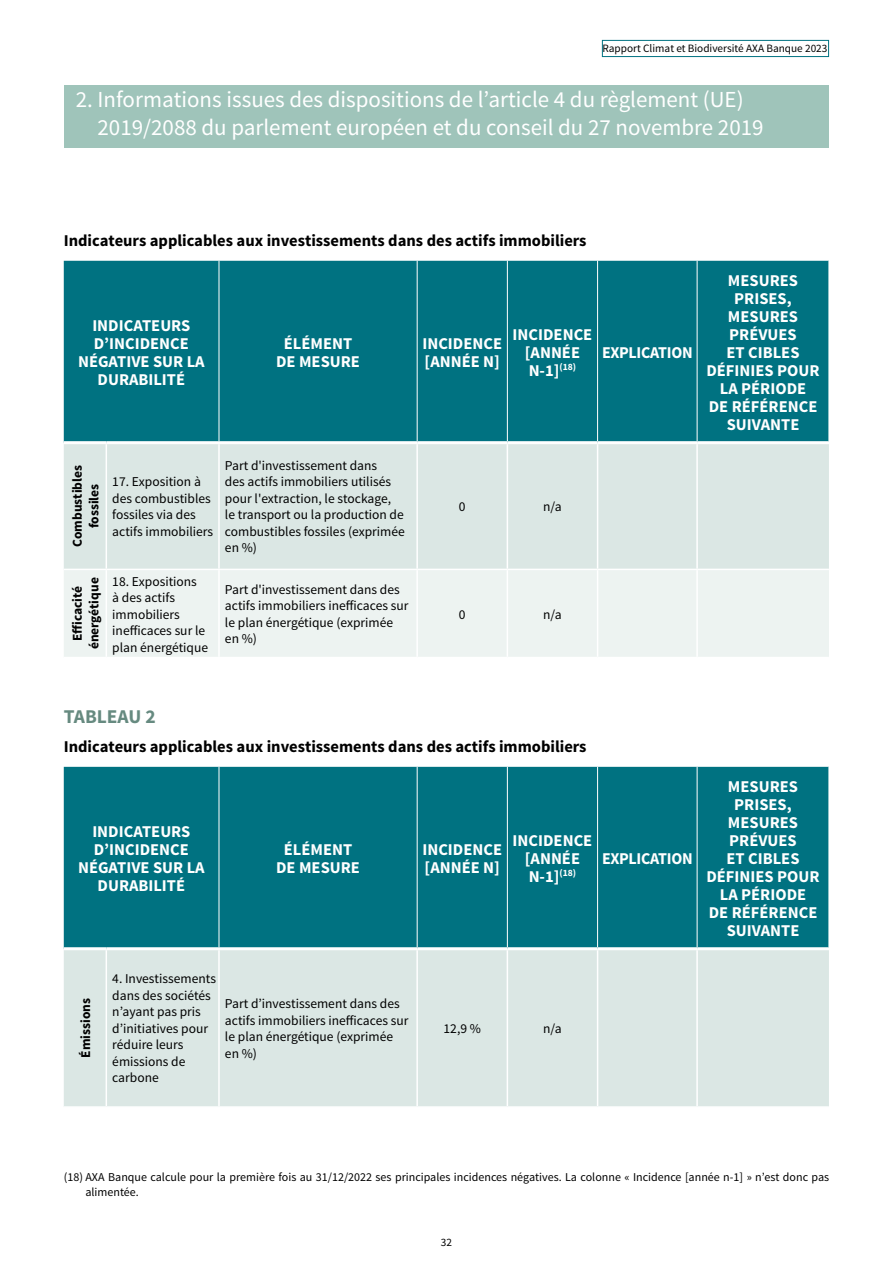
<style>
.page{position:relative;width:893px;height:1263px;background:#fff}
.page>*{position:absolute;margin:0;border:0;box-sizing:border-box;transform-origin:0 0}
.t1{font:22.95px/27.6px "Source Sans Pro";color:#fff}
.t2{font:700 19.5px "Source Sans Pro";color:#668a80}
.t3{font:700 16.5px/18px "Source Sans Pro";color:#fff;text-align:center}
.t4{font:700 16.5px "Source Sans Pro";color:#000}
.t5{font:700 16.5px "Source Sans Pro";letter-spacing:-.02em;color:#fff}
.t6{font:13.5px/16.5px "Source Sans Pro";color:#000}
.t7{font:700 13.5px/16.5px "Source Sans Pro";color:#000;text-align:center}
.t8{font:12px/15px "Source Sans Pro";color:#000}
.t9{font:11.25px "Source Sans Pro";color:#000}
</style>
<div class="page">
<div style="left:64px;top:85px;width:765px;height:62px;background:#9fc4ba"></div>
<div style="left:64px;top:261px;width:764px;height:180px;background:#007281"></div>
<div style="left:64px;top:444px;width:765px;height:125px;background:#dbe7e4"></div>
<div style="left:64px;top:570px;width:765px;height:87px;background:#edf3f1"></div>
<hr style="left:106px;top:444px;width:1px;height:125px;background:#fff">
<hr style="left:218px;top:444px;width:2px;height:125px;background:#fff">
<hr style="left:416px;top:444px;width:2px;height:125px;background:#fff">
<hr style="left:507px;top:444px;width:1px;height:125px;background:#fff">
<hr style="left:597px;top:444px;width:1px;height:125px;background:#fff">
<hr style="left:696px;top:444px;width:2px;height:125px;background:#fff">
<hr style="left:106px;top:570px;width:1px;height:87px;background:#fff">
<hr style="left:218px;top:570px;width:2px;height:87px;background:#fff">
<hr style="left:416px;top:570px;width:2px;height:87px;background:#fff">
<hr style="left:507px;top:570px;width:1px;height:87px;background:#fff">
<hr style="left:597px;top:570px;width:1px;height:87px;background:#fff">
<hr style="left:696px;top:570px;width:2px;height:87px;background:#fff">
<hr style="left:219px;top:261px;width:1px;height:180px;background:#fff">
<hr style="left:417px;top:261px;width:1px;height:180px;background:#fff">
<hr style="left:507px;top:261px;width:1px;height:180px;background:#fff">
<hr style="left:597px;top:261px;width:1px;height:180px;background:#fff">
<hr style="left:697px;top:261px;width:1px;height:180px;background:#fff">
<div style="left:64px;top:767px;width:764px;height:180px;background:#007281"></div>
<div style="left:64px;top:950px;width:765px;height:156px;background:#dbe7e4"></div>
<hr style="left:106px;top:950px;width:1px;height:156px;background:#fff">
<hr style="left:218px;top:950px;width:2px;height:156px;background:#fff">
<hr style="left:416px;top:950px;width:2px;height:156px;background:#fff">
<hr style="left:507px;top:950px;width:1px;height:156px;background:#fff">
<hr style="left:597px;top:950px;width:1px;height:156px;background:#fff">
<hr style="left:696px;top:950px;width:2px;height:156px;background:#fff">
<hr style="left:219px;top:767px;width:1px;height:180px;background:#fff">
<hr style="left:417px;top:767px;width:1px;height:180px;background:#fff">
<hr style="left:507px;top:767px;width:1px;height:180px;background:#fff">
<hr style="left:597px;top:767px;width:1px;height:180px;background:#fff">
<hr style="left:697px;top:767px;width:1px;height:180px;background:#fff">
<div style="left:602px;top:40px;width:227px;height:17px;background:#fff;border:1px solid #007281"></div>
<p class="t9" style="left:602px;top:42px;width:226px">Rapport Climat et Biodiversité AXA Banque 2023</p>
<h1 class="t1" style="left:98px;top:86px;width:668px;text-indent:-22px">2. Informations issues des dispositions de l’article 4 du règlement (UE)<br>2019/2088 du parlement européen et du conseil du 27 novembre 2019</h1>
<p class="t4" style="left:64px;top:230px;width:524px">Indicateurs applicables aux investissements dans des actifs immobiliers</p>
<p class="t3" style="left:78px;top:317px;width:128px">INDICATEURS<br>D’INCIDENCE<br>NÉGATIVE SUR LA<br>DURABILITÉ</p>
<p class="t3" style="left:276px;top:335px;width:85px">ÉLÉMENT<br>DE MESURE</p>
<p class="t3" style="left:422px;top:335px;width:81px;text-align:left">INCIDENCE [ANNÉE N]</p>
<p class="t3" style="left:513px;top:326px;width:81px">INCIDENCE [ANNÉE<br>N-1]<sup>(18)</sup></p>
<p class="t5" style="left:602px;top:342px;width:92px">EXPLICATION</p>
<p class="t7" style="left:70px;top:547px;width:83px;rotate:-90deg">Combustibles fossiles</p>
<p class="t6" style="left:112px;top:474px;width:102px">17. Exposition à des combustibles fossiles via des actifs immobiliers</p>
<p class="t6" style="left:225px;top:457px;width:181px">Part d'investissement dans<br>des actifs immobiliers utilisés pour l'extraction, le stockage,<br>le transport ou la production de combustibles fossiles (exprimée en %)</p>
<p class="t7" style="left:70px;top:649px;width:73px;rotate:-90deg">Efficacité énergétique</p>
<p class="t6" style="left:112px;top:573px;width:97px">18. Expositions<br>à des actifs immobiliers inefficaces sur le plan énergétique</p>
<p class="t6" style="left:225px;top:581px;width:185px">Part d'investissement dans des actifs immobiliers inefficaces sur le plan énergétique (exprimée en %)</p>
<p class="t6" style="left:459px;top:499px;width:8px">0</p>
<p class="t6" style="left:543px;top:499px;width:20px">n/a</p>
<p class="t6" style="left:459px;top:606px;width:8px">0</p>
<p class="t6" style="left:543px;top:606px;width:20px">n/a</p>
<p class="t3" style="left:706px;top:272px;width:115px">MESURES<br>PRISES,<br>MESURES<br>PRÉVUES<br>ET CIBLES<br>DÉFINIES POUR<br>LA PÉRIODE<br>DE RÉFÉRENCE<br>SUIVANTE</p>
<h2 class="t2" style="left:64px;top:704px;width:94px">TABLEAU 2</h2>
<p class="t4" style="left:64px;top:736px;width:524px">Indicateurs applicables aux investissements dans des actifs immobiliers</p>
<p class="t3" style="left:78px;top:823px;width:128px">INDICATEURS<br>D’INCIDENCE<br>NÉGATIVE SUR LA<br>DURABILITÉ</p>
<p class="t3" style="left:276px;top:841px;width:85px">ÉLÉMENT<br>DE MESURE</p>
<p class="t3" style="left:422px;top:841px;width:81px;text-align:left">INCIDENCE [ANNÉE N]</p>
<p class="t3" style="left:513px;top:832px;width:81px">INCIDENCE [ANNÉE<br>N-1]<sup>(18)</sup></p>
<p class="t5" style="left:602px;top:848px;width:92px">EXPLICATION</p>
<p class="t7" style="left:78px;top:1058px;width:61px;rotate:-90deg">Émissions</p>
<p class="t6" style="left:112px;top:971px;width:105px">4. Investissements dans des sociétés n’ayant pas pris d’initiatives pour réduire leurs émissions de carbone</p>
<p class="t6" style="left:225px;top:996px;width:185px">Part d’investissement dans des actifs immobiliers inefficaces sur le plan énergétique (exprimée en %)</p>
<p class="t6" style="left:444px;top:1020px;width:39px">12,9 %</p>
<p class="t6" style="left:543px;top:1020px;width:20px">n/a</p>
<p class="t3" style="left:706px;top:778px;width:115px">MESURES<br>PRISES,<br>MESURES<br>PRÉVUES<br>ET CIBLES<br>DÉFINIES POUR<br>LA PÉRIODE<br>DE RÉFÉRENCE<br>SUIVANTE</p>
<p class="t8" style="left:85px;top:1169px;width:745px;text-indent:-22px">(18) AXA Banque calcule pour la première fois au 31/12/2022 ses principales incidences négatives. La colonne « Incidence [année n-1] » n’est donc pas alimentée.</p>
<p class="t9" style="left:441px;top:1235px;width:13px">32</p>
</div>
